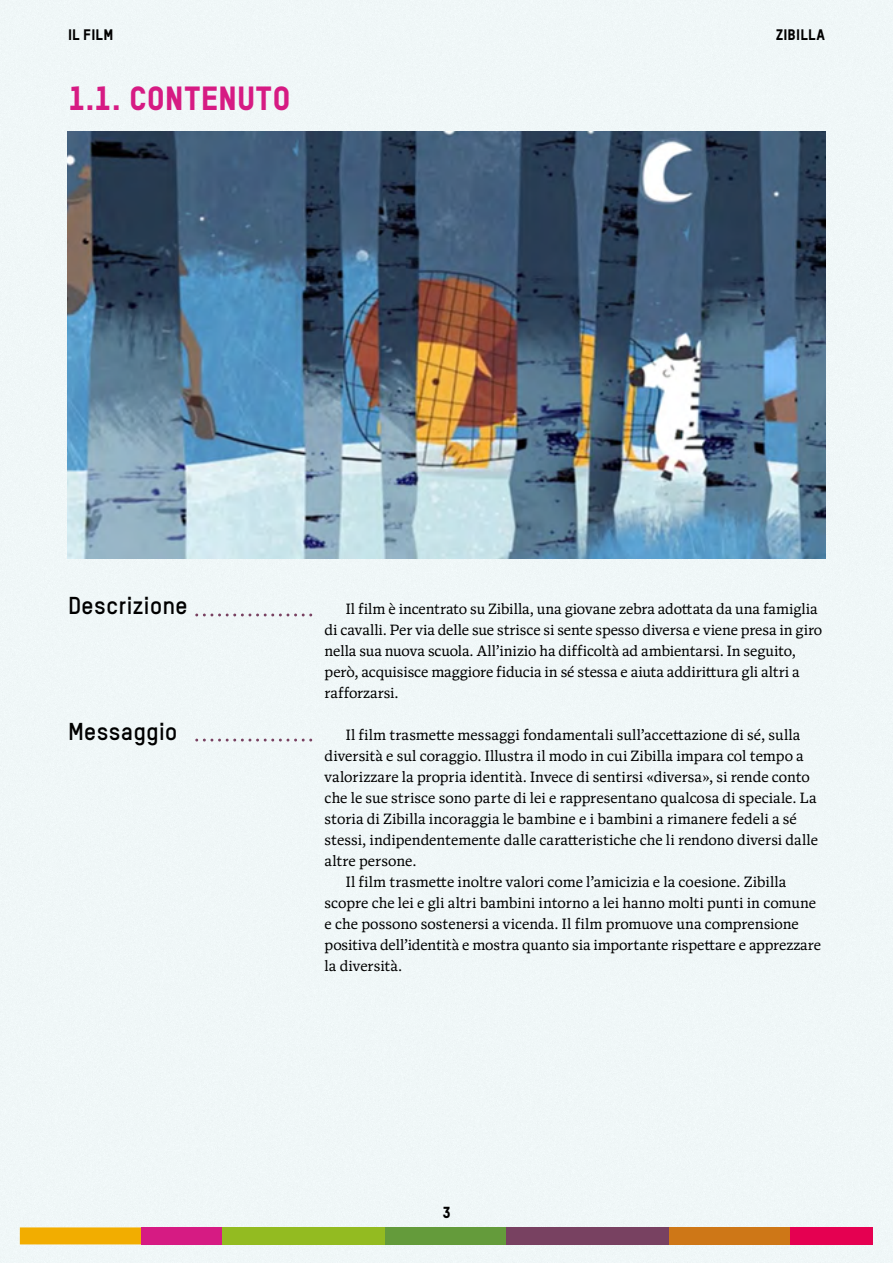
<style>
.page{position:relative;width:893px;height:1263px;background:#eff7f7}
.page>*{position:absolute;margin:0;border:0;box-sizing:border-box;transform-origin:0 0}
.t1{font:33px "TSTARPRO Headline";letter-spacing:.01em;color:#d61b83}
.t2{font:700 24px "TSTARPRO";color:#000}
.t3{font:15.75px "TSTARPRO Headline";color:#000}
.t4{font:15px/21px "Antonia Variable";color:#000}
.t5{font:15px "TSTARPRO Headline";letter-spacing:.015em;color:#000}
</style>
<div class="page">
<div style="left:20px;top:1227px;width:121px;height:17px;background:#f2ad00"></div>
<div style="left:141px;top:1227px;width:82px;height:17px;background:#d61b83"></div>
<div style="left:223px;top:1227px;width:162px;height:17px;background:#93bb21"></div>
<div style="left:385px;top:1227px;width:122px;height:17px;background:#649b3b"></div>
<div style="left:507px;top:1227px;width:162px;height:17px;background:#784161"></div>
<div style="left:669px;top:1227px;width:122px;height:17px;background:#ce7717"></div>
<div style="left:791px;top:1227px;width:82px;height:17px;background:#e50051"></div>
<svg style="left:204px;top:613px;width:108px;height:3px"></svg>
<svg style="left:204px;top:738px;width:108px;height:3px"></svg>
<img style="left:67px;top:132px;width:759px;height:427px">
<p class="t5" style="left:68px;top:25px;width:47px">IL FILM</p>
<p class="t5" style="left:776px;top:25px;width:50px">ZIBILLA</p>
<h1 class="t1" style="left:68px;top:78px;width:224px">1.1. CONTENUTO</h1>
<h2 class="t2" style="left:68px;top:590px;width:121px">Descrizione</h2>
<h2 class="t2" style="left:68px;top:716px;width:111px">Messaggio</h2>
<p class="t4" style="left:325px;top:599px;width:499px;text-indent:21px">Il film è incentrato su Zibilla, una giovane zebra adottata da una famiglia di cavalli. Per via delle sue strisce si sente spesso diversa e viene presa in giro nella sua nuova scuola. All’inizio ha difficoltà ad ambientarsi. In seguito, però, acquisisce maggiore fiducia in sé stessa e aiuta addirittura gli altri a rafforzarsi.</p>
<p class="t4" style="left:346px;top:725px;width:456px">Il film trasmette messaggi fondamentali sull’accettazione di sé, sulla</p>
<p class="t4" style="left:325px;top:746px;width:481px">diversità e sul coraggio. Illustra il modo in cui Zibilla impara col tempo a</p>
<p class="t4" style="left:325px;top:767px;width:487px">valorizzare la propria identità. Invece di sentirsi «diversa», si rende conto</p>
<p class="t4" style="left:325px;top:788px;width:493px">che le sue strisce sono parte di lei e rappresentano qualcosa di speciale. La</p>
<p class="t4" style="left:325px;top:809px;width:474px">storia di Zibilla incoraggia le bambine e i bambini a rimanere fedeli a sé</p>
<p class="t4" style="left:325px;top:830px;width:495px">stessi, indipendentemente dalle caratteristiche che li rendono diversi dalle</p>
<p class="t4" style="left:325px;top:851px;width:93px">altre persone.</p>
<p class="t4" style="left:346px;top:872px;width:442px">Il film trasmette inoltre valori come l’amicizia e la coesione. Zibilla</p>
<p class="t4" style="left:325px;top:893px;width:493px">scopre che lei e gli altri bambini intorno a lei hanno molti punti in comune</p>
<p class="t4" style="left:325px;top:914px;width:476px">e che possono sostenersi a vicenda. Il film promuove una comprensione</p>
<p class="t4" style="left:325px;top:935px;width:498px">positiva dell’identità e mostra quanto sia importante rispettare e apprezzare</p>
<p class="t4" style="left:325px;top:956px;width:79px">la diversità.</p>
<p class="t3" style="left:442px;top:1202px;width:10px">3</p>
</div>
